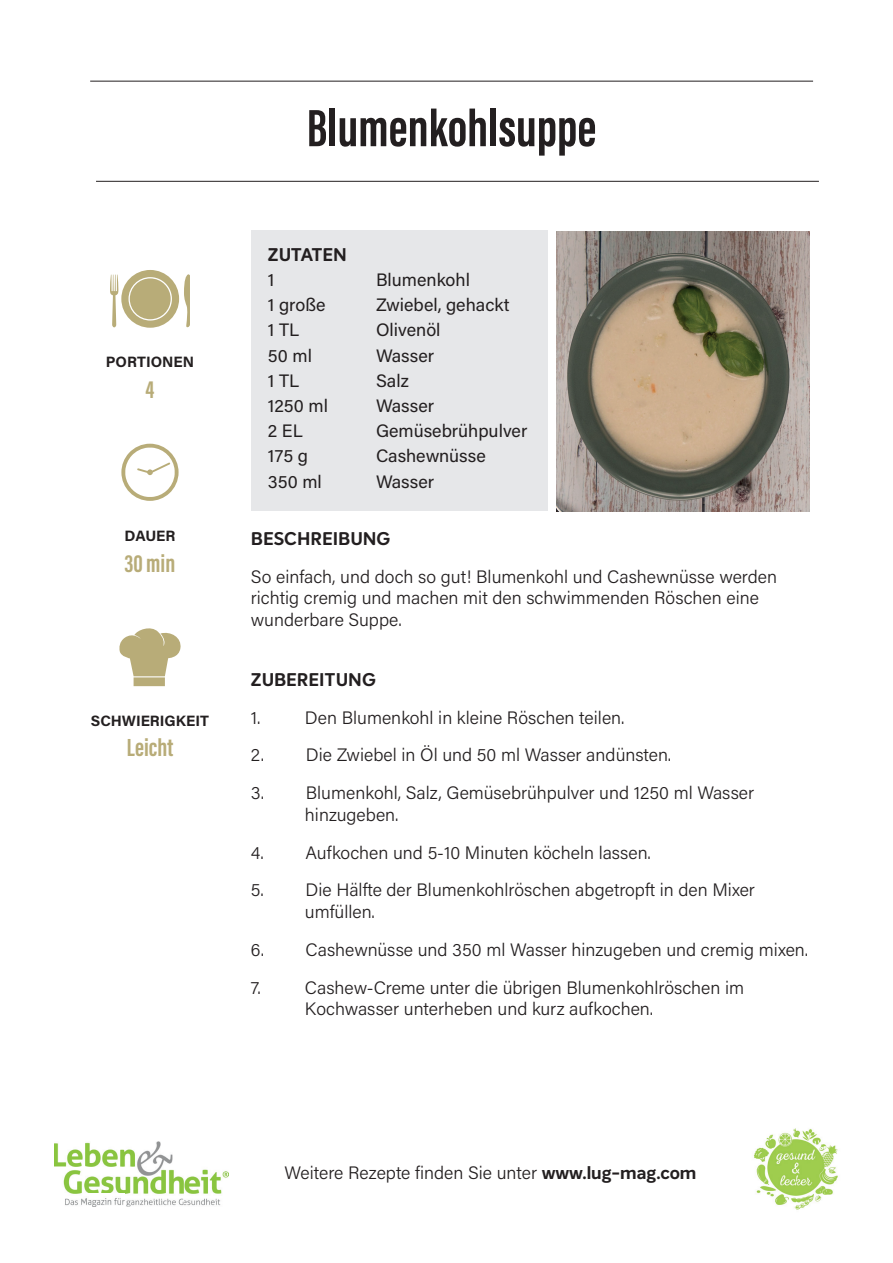
<style>
.page{position:relative;width:893px;height:1263px;background:#fff}
.page>*{position:absolute;margin:0;border:0;box-sizing:border-box;transform-origin:0 0}
.t1{font:700 54px "Acumin Pro Extra Cond";color:#231f20}
.t2{font:700 25.5px "Acumin Pro Extra Cond";color:#b8ac78}
.t3{font:300 18px/21.6px "Acumin Pro";color:#231f20}
.t4{font:18px "Acumin Pro";color:#231f20}
.t5{font:700 18px "Intelo";color:#231f20}
.t6{font:700 15px "Acumin Pro";color:#231f20}
.s1{font-family:"Intelo Alt";font-weight:700}
</style>
<div class="page">
<img style="left:556px;top:232px;width:253px;height:279px">
<div style="left:251px;top:230px;width:296px;height:281px;background:#e6e7e9"></div>
<svg style="left:121px;top:444px;width:58px;height:57px"></svg>
<svg style="left:110px;top:270px;width:80px;height:58px"></svg>
<svg style="left:119px;top:628px;width:62px;height:58px"></svg>
<hr style="left:90px;top:81px;width:723px;height:1px;background:#231f20">
<hr style="left:96px;top:181px;width:723px;height:1px;background:#231f20">
<img style="left:753px;top:1128px;width:85px;height:82px">
<img style="left:54px;top:1141px;width:175px;height:65px">
<img style="left:83px;top:1194px;width:41px;height:12px">
<p class="t6" style="left:106px;top:352px;width:90px">PORTIONEN</p>
<h2 class="t2" style="left:146px;top:374px;width:10px">4</h2>
<p class="t6" style="left:125px;top:525px;width:52px">DAUER</p>
<h2 class="t2" style="left:125px;top:547px;width:52px">30 min</h2>
<p class="t6" style="left:91px;top:710px;width:120px">SCHWIERIGKEIT</p>
<h2 class="t2" style="left:127px;top:732px;width:48px">Leicht</h2>
<h1 class="t1" style="left:307px;top:95px;width:291px">Blumenkohlsuppe</h1>
<p class="t5" style="left:268px;top:243px;width:81px">ZUTATEN</p>
<p class="t4" style="left:268px;top:267px;width:8px">1</p>
<p class="t4" style="left:376px;top:267px;width:95px">Blumenkohl</p>
<p class="t4" style="left:268px;top:292px;width:59px">1 große</p>
<p class="t4" style="left:376px;top:292px;width:135px">Zwiebel, gehackt</p>
<p class="t4" style="left:268px;top:318px;width:33px">1 TL</p>
<p class="t4" style="left:376px;top:318px;width:66px">Olivenöl</p>
<p class="t4" style="left:268px;top:343px;width:46px">50 ml</p>
<p class="t4" style="left:376px;top:343px;width:60px">Wasser</p>
<p class="t4" style="left:268px;top:368px;width:33px">1 TL</p>
<p class="t4" style="left:376px;top:368px;width:34px">Salz</p>
<p class="t4" style="left:268px;top:393px;width:61px">1250 ml</p>
<p class="t4" style="left:376px;top:393px;width:60px">Wasser</p>
<p class="t4" style="left:268px;top:418px;width:36px">2 EL</p>
<p class="t4" style="left:376px;top:418px;width:153px">Gemüsebrühpulver</p>
<p class="t4" style="left:268px;top:444px;width:41px">175 g</p>
<p class="t4" style="left:376px;top:444px;width:111px">Cashewnüsse</p>
<p class="t4" style="left:268px;top:469px;width:55px">350 ml</p>
<p class="t4" style="left:376px;top:469px;width:60px">Wasser</p>
<p class="t5" style="left:251px;top:527px;width:141px">BESCHREIBUNG</p>
<p class="t3" style="left:251px;top:565px;width:528px">So einfach, und doch so gut! Blumenkohl und Cashewnüsse werden richtig cremig und machen mit den schwimmenden Röschen eine wunderbare Suppe.</p>
<p class="t5" style="left:251px;top:668px;width:126px">ZUBEREITUNG</p>
<p class="t3" style="left:251px;top:706px;width:11px">1.</p>
<p class="t3" style="left:305px;top:706px;width:321px">Den Blumenkohl in kleine Röschen teilen.</p>
<p class="t3" style="left:251px;top:743px;width:422px">2. Die Zwiebel in Öl und 50 ml Wasser andünsten.</p>
<p class="t3" style="left:305px;top:781px;width:451px;text-indent:-54px">3. Blumenkohl, Salz, Gemüsebrühpulver und 1250 ml Wasser hinzugeben.</p>
<p class="t3" style="left:251px;top:841px;width:401px">4. Aufkochen und 5-10 Minuten köcheln lassen.</p>
<p class="t3" style="left:305px;top:878px;width:451px;text-indent:-54px">5. Die Hälfte der Blumenkohlröschen abgetropft in den Mixer umfüllen.</p>
<p class="t3" style="left:251px;top:930px;width:559px;line-height:37.8px">6. Cashewnüsse und 350 ml Wasser hinzugeben und cremig mixen.<br>7.</p>
<p class="t3" style="left:305px;top:976px;width:441px">Cashew-Creme unter die übrigen Blumenkohlröschen im<br>Kochwasser unterheben und kurz aufkochen.</p>
<p class="t3" style="left:284px;top:1161px;width:414px">Weitere Rezepte finden Sie unter <span class="s1">www.lug-mag.com</span></p>
</div>
